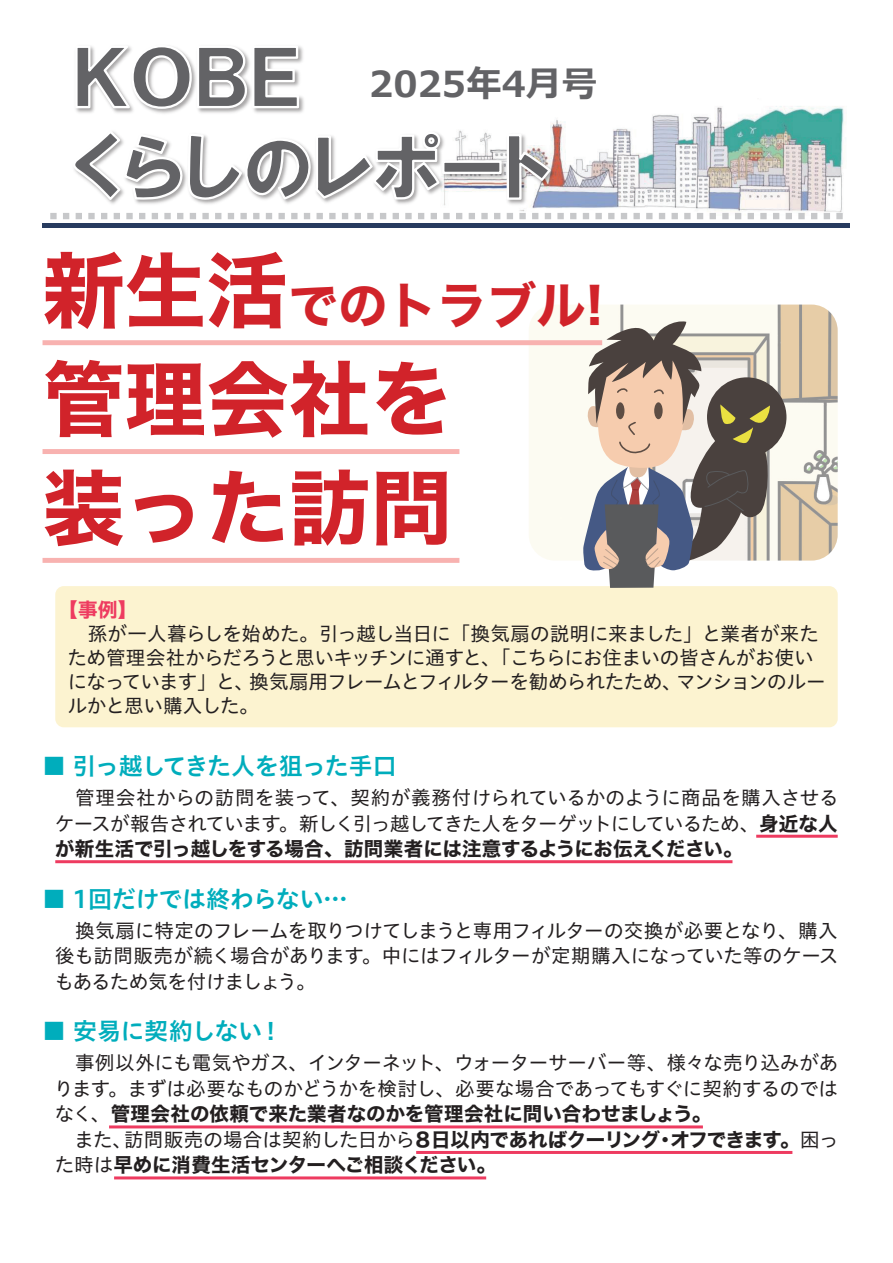
<style>
.page{position:relative;width:893px;height:1263px;background:#fff}
.page>*{position:absolute;margin:0;border:0;box-sizing:border-box;transform-origin:0 0}
.t1{font:82.05px/108.6px "Hira Kaku Std W7";color:#d1232a}
.t2{font:49.5px "Hira Kaku Std W7";color:#d1232a}
.t3{font:700 35.85px "Meiryo";color:#636366}
.t4{font:24px "Hiragino UD Sans Std W6";letter-spacing:-.02em;color:#00adbc}
.t5{font:19.5px/25.5px "Hiragino UD Sans Std W4";letter-spacing:-.025em;color:#231f20}
.t6{font:19.5px "Hira Kaku Std W7";letter-spacing:-.01em;color:#231f20}
.t7{font:19.5px "Hiragino UD Sans Std W4";letter-spacing:.005em;color:#231f20}
.t8{font:19.5px "Hira Kaku Std W7";color:#ee3b60}
.s1{font-size:82.05px}
.s2{font-family:"Hira Kaku Std W7"}
.s3{font-family:"Hiragino UD Sans Std W4"}
</style>
<div class="page">
<div style="left:55px;top:586px;width:783px;height:141px;background:#fcf3d0;border-radius:9px"></div>
<div style="left:43px;top:223px;width:807px;height:5px;background:#273b5f"></div>
<img style="left:519px;top:106px;width:325px;height:107px">
<svg style="left:50px;top:213px;width:793px;height:6px"></svg>
<img style="left:76px;top:46px;width:228px;height:68px">
<svg style="left:76px;top:46px;width:224px;height:64px"></svg>
<img style="left:110px;top:128px;width:448px;height:79px">
<svg style="left:74px;top:128px;width:479px;height:74px"></svg>
<img style="left:529px;top:305px;width:309px;height:256px">
<div style="left:707px;top:377px;width:79px;height:80px;background:#4a413e;border-radius:50%"></div>
<svg style="left:583px;top:319px;width:187px;height:269px"></svg>
<div style="left:43px;top:340px;width:559px;height:5px;background:#f8b2b0"></div>
<div style="left:43px;top:449px;width:416px;height:5px;background:#f8b2b0"></div>
<div style="left:43px;top:558px;width:416px;height:5px;background:#f8b2b0"></div>
<hr style="left:55px;top:860px;width:677px;height:3px;background:#ee3b60">
<hr style="left:756px;top:835px;width:82px;height:3px;background:#ee3b60">
<hr style="left:416px;top:1151px;width:376px;height:3px;background:#ee3b60">
<hr style="left:109px;top:1125px;width:594px;height:3px;background:#ee3b60">
<hr style="left:114px;top:1176px;width:372px;height:3px;background:#ee3b60">
<h3 class="t3" style="left:369px;top:59px;width:230px">2025年4月号</h3>
<h2 class="t2" style="left:43px;top:267px;width:562px"><span class="s1">新生活</span>でのトラブル!</h2>
<h1 class="t1" style="left:43px;top:349px;width:411px">管理会社を装った訪問</h1>
<p class="t8" style="left:58px;top:595px;width:81px">【事例】</p>
<p class="t5" style="left:68px;top:621px;width:759px;line-height:24px">　孫が一人暮らしを始めた。引っ越し当日に「換気扇の説明に来ました」と業者が来たため管理会社からだろうと思いキッチンに通すと、「こちらにお住まいの皆さんがお使いになっています」と、換気扇用フレームとフィルターを勧められたため、マンションのルールかと思い購入した。</p>
<p class="t4" style="left:42px;top:748px;width:356px">■ 引っ越してきた人を狙った手口</p>
<p class="t5" style="left:55px;top:784px;width:785px">　管理会社からの訪問を装って、契約が義務付けられているかのように商品を購入させるケースが報告されています。新しく引っ越してきた人をターゲットにしているため、<span class="s2">身近な人</span></p>
<p class="t6" style="left:55px;top:833px;width:689px">が新生活で引っ越しをする場合、訪問業者には注意するようにお伝えください。</p>
<p class="t4" style="left:42px;top:880px;width:307px">■ 1回だけでは終わらない…</p>
<p class="t5" style="left:54px;top:916px;width:785px;text-align:justify">　換気扇に特定のフレームを取りつけてしまうと専用フィルターの交換が必要となり、購入後も訪問販売が続く場合があります。中にはフィルターが定期購入になっていた等のケースもあるため気を付けましょう。</p>
<p class="t4" style="left:42px;top:1013px;width:242px">■ 安易に契約しない！</p>
<p class="t5" style="left:54px;top:1049px;width:786px">　事例以外にも電気やガス、インターネット、ウォーターサーバー等、様々な売り込みがあります。まずは必要なものかどうかを検討し、必要な場合であってもすぐに契約するのでは</p>
<p class="t6" style="left:55px;top:1099px;width:658px"><span class="s3">なく、</span>管理会社の依頼で来た業者なのかを管理会社に問い合わせましょう。</p>
<p class="t7" style="left:55px;top:1125px;width:785px">　また、訪問販売の場合は契約した日から<span class="s2">８日以内であればクーリング・オフできます。</span>困っ</p>
<p class="t6" style="left:55px;top:1150px;width:443px"><span class="s3">た時は</span>早めに消費生活センターへご相談ください。</p>
</div>
